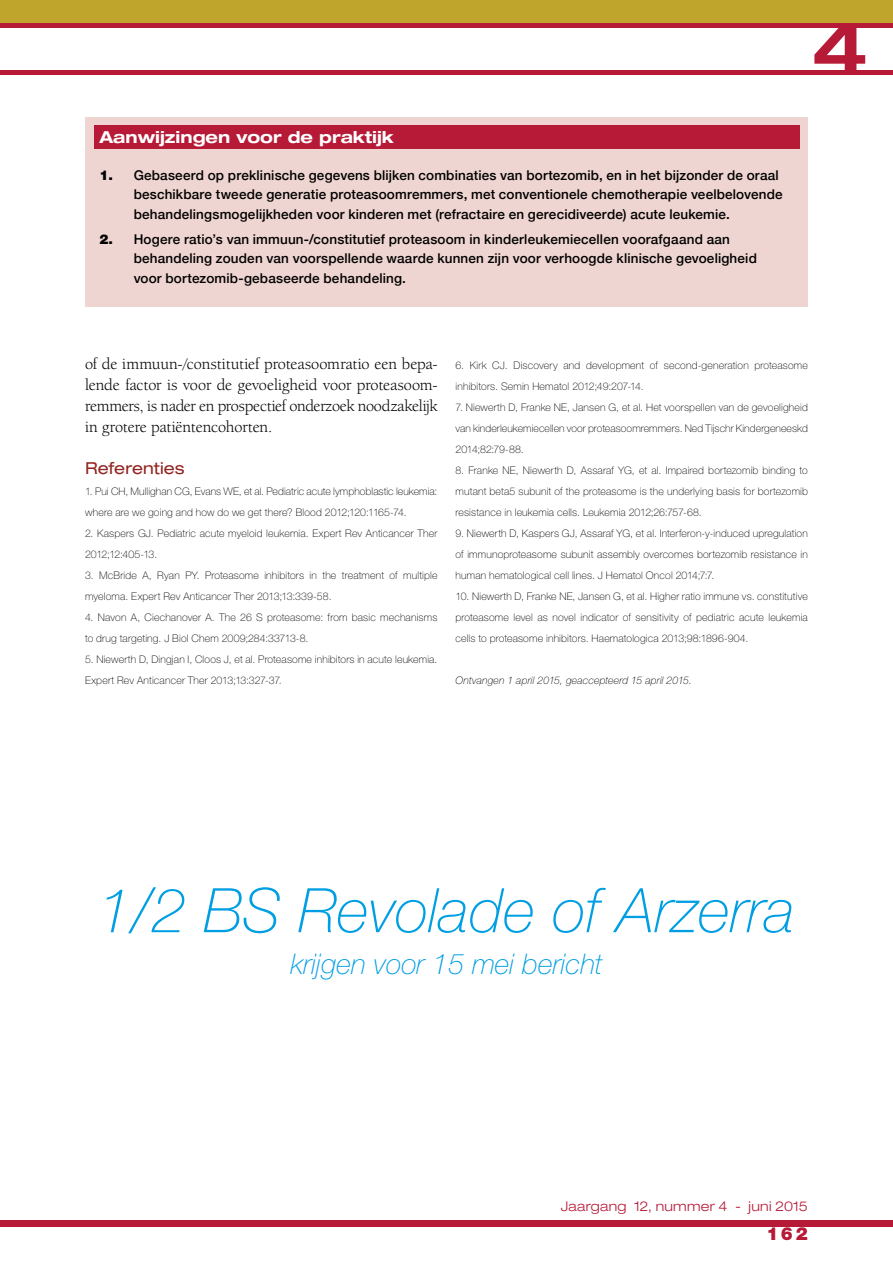
<style>
.page{position:relative;width:893px;height:1263px;background:#fff}
.page>*{position:absolute;margin:0;border:0;box-sizing:border-box;transform-origin:0 0}
.t1{font:700 expanded 69px "Helvetica Neue LT Std";color:#b61a37}
.t2{font:italic 100 61.5px "Helvetica Neue LT Std";color:#009ee3}
.t3{font:italic 100 28.5px "Helvetica Neue LT Std";color:#009ee3}
.t4{font:900 18px "Helvetica Neue LT Std";color:#b61a37}
.t5{font:16.5px/21px "Berkeley Oldstyle IT Cby BT";letter-spacing:-.005em;color:#000;text-align:justify}
.t6{font:700 expanded 16.5px "Helvetica Neue LT Std";color:#fff}
.t7{font:expanded 16.5px "Helvetica Neue LT Std";letter-spacing:.005em;color:#922421}
.t8{font:500 13.5px/19.5px "Helvetica Neue";letter-spacing:.01em;color:#000}
.t9{font:300 expanded 13.5px "Helvetica Neue LT Std";letter-spacing:.02em;color:#b61a37}
.t10{font:100 10.5px/21px "Helvetica Neue LT Std";letter-spacing:.015em;color:#000}
.t11{font:italic 100 10.5px "Helvetica Neue LT Std";letter-spacing:.015em;color:#000}
.s1{font-family:"Helvetica Neue LT Std";font-weight:900}
</style>
<div class="page">
<div style="left:0;top:0;width:893px;height:23px;background:#bfa52c"></div>
<div style="left:0;top:1220px;width:893px;height:7px;background:#b61a37"></div>
<hr style="left:0;top:70px;width:893px;height:4px;background:#b61a37">
<div style="left:0;top:23px;width:893px;height:5px;background:#b61a37"></div>
<div style="left:85px;top:117px;width:723px;height:189px;background:#efd5d1"></div>
<div style="left:94px;top:126px;width:705px;height:23px;background:#b61a37"></div>
<h3 class="t6" style="left:100px;top:127px;width:296px">Aanwijzingen voor de praktijk</h3>
<p class="t8" style="left:134px;top:165px;width:650px;text-indent:-34px"><span class="s1">1.</span> Gebaseerd op preklinische gegevens blijken combinaties van bortezomib, en in het bijzonder de oraal beschikbare tweede generatie proteasoomremmers, met conventionele chemotherapie veelbelovende behandelingsmogelijkheden voor kinderen met (refractaire en gerecidiveerde) acute leukemie.</p>
<p class="t8" style="left:134px;top:229px;width:625px;text-indent:-34px"><span class="s1">2.</span> Hogere ratio’s van immuun-/constitutief proteasoom in kinderleukemiecellen voorafgaand aan behandeling zouden van voorspellende waarde kunnen zijn voor verhoogde klinische gevoeligheid voor bortezomib-gebaseerde behandeling.</p>
<h1 class="t1" style="left:812px;top:5px;width:58px">4</h1>
<h3 class="t5" style="left:85px;top:353px;width:354px">of de immuun-/constitutief proteasoomratio een bepa&shy;lende factor is voor de gevoeligheid voor proteasoom&shy;remmers, is nader en prospectief onderzoek noodzakelijk in grotere patiëntencohorten.</h3>
<h3 class="t7" style="left:85px;top:458px;width:101px">Referenties</h3>
<p class="t10" style="left:85px;top:481px;width:354px">1. Pui CH, Mullighan CG, Evans WE, et al. Pediatric acute lymphoblastic leukemia: where are we going and how do we get there? Blood 2012;120:1165-74.</p>
<p class="t10" style="left:85px;top:523px;width:354px">2. Kaspers GJ. Pediatric acute myeloid leukemia. Expert Rev Anticancer Ther<br>2012;12:405-13.</p>
<p class="t10" style="left:85px;top:565px;width:354px">3. McBride A, Ryan PY. Proteasome inhibitors in the treatment of multiple myeloma. Expert Rev Anticancer Ther 2013;13:339-58.</p>
<p class="t10" style="left:85px;top:607px;width:354px">4. Navon A, Ciechanover A. The 26 S proteasome: from basic mechanisms to drug targeting. J Biol Chem 2009;284:33713-8.</p>
<p class="t10" style="left:85px;top:649px;width:354px">5. Niewerth D, Dingjan I, Cloos J, et al. Proteasome inhibitors in acute leukemia.<br>Expert Rev Anticancer Ther 2013;13:327-37.</p>
<p class="t10" style="left:455px;top:355px;width:354px">6. Kirk CJ. Discovery and development of second-generation proteasome inhibitors. Semin Hematol 2012;49:207-14.</p>
<p class="t10" style="left:455px;top:397px;width:354px;text-align:justify">7. Niewerth D, Franke NE, Jansen G, et al. Het voorspellen van de gevoeligheid van kinderleukemiecellen voor proteasoomremmers. Ned Tijschr Kindergeneeskd 2014;82:79-88.</p>
<p class="t10" style="left:455px;top:460px;width:354px;text-align:justify">8. Franke NE, Niewerth D, Assaraf YG, et al. Impaired bortezomib binding to mutant beta5 subunit of the proteasome is the underlying basis for bortezomib resistance in leukemia cells. Leukemia 2012;26:757-68.</p>
<p class="t10" style="left:455px;top:523px;width:354px;text-align:justify">9. Niewerth D, Kaspers GJ, Assaraf YG, et al. Interferon-y-induced upregulation of immunoproteasome subunit assembly overcomes bortezomib resistance in human hematological cell lines. J Hematol Oncol 2014;7:7.</p>
<p class="t10" style="left:455px;top:586px;width:354px;text-align:justify">10. Niewerth D, Franke NE, Jansen G, et al. Higher ratio immune vs. constitutive proteasome level as novel indicator of sensitivity of pediatric acute leukemia cells to proteasome inhibitors. Haematologica 2013;98:1896-904.</p>
<p class="t11" style="left:455px;top:674px;width:238px">Ontvangen 1 april 2015, geaccepteerd 15 april 2015.</p>
<h2 class="t2" style="left:98px;top:875px;width:699px">1/2 BS Revolade of Arzerra</h2>
<h3 class="t3" style="left:290px;top:948px;width:314px">krijgen voor 15 mei bericht</h3>
<p class="t9" style="left:561px;top:1198px;width:249px">Jaargang 12, nummer 4 - juni 2015</p>
<h3 class="t4" style="left:766px;top:1222px;width:43px">162</h3>
</div>
